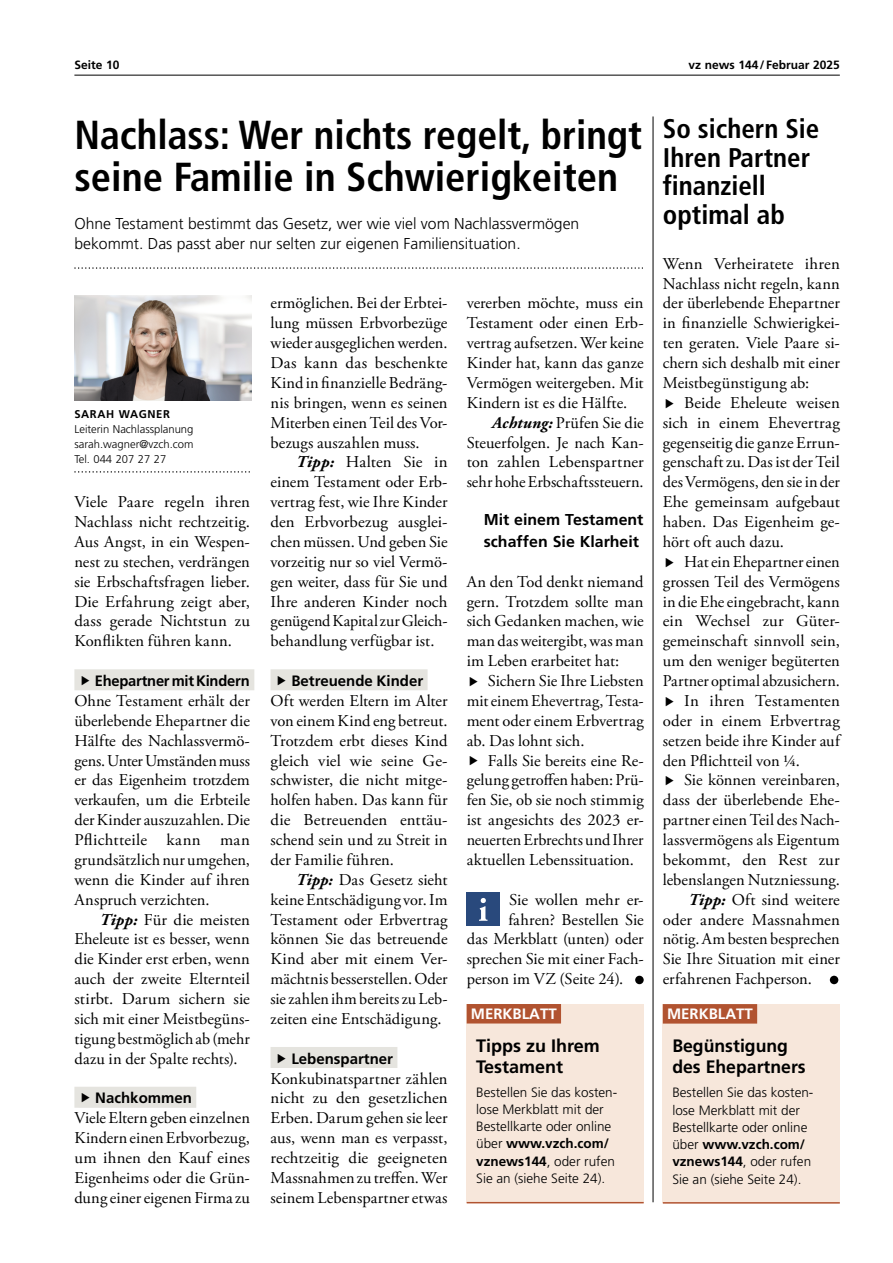
<style>
.page{position:relative;width:893px;height:1263px;background:#fff}
.page>*{position:absolute;margin:0;border:0;box-sizing:border-box;transform-origin:0 0}
.t1{font:700 condensed 40.5px/42px "Frutiger LT Pro";color:#000}
.t2{font:700 condensed 27px/28.5px "Frutiger LT Pro";color:#000}
.t3{font:700 18px/21px "Frutiger LT Pro";color:#000}
.t4{font:16.5px/19.8px "Adobe Garamond Pro";letter-spacing:.005em;color:#000;text-align:justify}
.t5{font:300 15.75px/20px "Frutiger LT Pro";color:#000}
.t6{font:700 15.75px/22.5px "Frutiger LT Pro";letter-spacing:.005em;color:#000}
.t7{font:700 15px "Frutiger LT Pro";color:#000}
.t8{font:700 15px "Frutiger LT Pro";color:#fff}
.t9{font:300 13.5px/17.2px "Frutiger LT Pro";color:#000}
.t10{font:700 12px "Frutiger LT Pro";color:#000}
.t11{font:300 11.25px/15px "Frutiger LT Pro";color:#000;text-align:justify}
.t12{font:700 11.25px "Frutiger LT Pro";letter-spacing:.05em;color:#000}
.s1{font-weight:700;font-style:italic}
.s2{font-weight:700}
</style>
<div class="page">
<hr style="left:74px;top:75px;width:766px;height:1px;background:#000">
<hr style="left:653px;top:116px;width:1px;height:1086px;background:#000">
<svg style="left:74px;top:267px;width:569px;height:2px"></svg>
<svg style="left:74px;top:471px;width:176px;height:1px"></svg>
<div style="left:74px;top:669px;width:180px;height:21px;background:#e5e4df"></div>
<div style="left:74px;top:1087px;width:122px;height:21px;background:#e5e4df"></div>
<div style="left:271px;top:669px;width:157px;height:21px;background:#e5e4df"></div>
<div style="left:271px;top:1047px;width:126px;height:21px;background:#e5e4df"></div>
<div style="left:467px;top:893px;width:33px;height:33px;background:#29497c"></div>
<svg style="left:479px;top:898px;width:9px;height:23px"></svg>
<div style="left:635px;top:976px;width:9px;height:8px;background:#000;border-radius:50%"></div>
<div style="left:830px;top:976px;width:8px;height:8px;background:#000;border-radius:50%"></div>
<img style="left:74px;top:296px;width:177px;height:104px">
<div style="left:467px;top:1004px;width:177px;height:199px;background:#f7e7db"></div>
<hr style="left:467px;top:1202px;width:177px;height:1px;background:#b15330">
<div style="left:467px;top:1004px;width:94px;height:19px;background:#b15330"></div>
<div style="left:663px;top:1004px;width:177px;height:199px;background:#f7e7db"></div>
<div style="left:663px;top:1004px;width:94px;height:19px;background:#b15330"></div>
<hr style="left:663px;top:1202px;width:177px;height:1px;background:#b15330">
<p class="t10" style="left:74px;top:57px;width:47px">Seite 10</p>
<p class="t10" style="left:688px;top:57px;width:153px">vz news 144/Februar 2025</p>
<h1 class="t1" style="left:74px;top:114px;width:569px">Nachlass: Wer nichts regelt, bringt seine Familie in Schwierigkeiten</h1>
<p class="t5" style="left:74px;top:214px;width:506px">Ohne Testament bestimmt das Gesetz, wer wie viel vom Nachlassvermögen bekommt. Das passt aber nur selten zur eigenen Familiensituation.</p>
<p class="t12" style="left:74px;top:407px;width:97px">SARAH WAGNER</p>
<p class="t11" style="left:74px;top:421px;width:121px">Leiterin Nachlassplanung sarah.wagner@vzch.com Tel. 044 207 27 27</p>
<p class="t4" style="left:74px;top:493px;width:177px">Viele Paare regeln ihren Nachlass nicht rechtzeitig.<br>Aus Angst, in ein Wespen&shy;nest zu stechen, verdrängen sie Erbschaftsfragen lieber.<br>Die Erfahrung zeigt aber, dass gerade Nichtstun zu Konflikten führen kann.</p>
<p class="t7" style="left:95px;top:672px;width:156px">Ehepartner mit Kindern</p>
<p class="t4" style="left:74px;top:691px;width:177px">Ohne Testament erhält der überlebende Ehepartner die Hälfte des Nachlassvermö&shy;gens. Unter Umständen muss er das Eigenheim trotzdem verkaufen, um die Erbteile der Kinder auszuzahlen. Die Pflichtteile kann man grundsätzlich nur umgehen, wenn die Kinder auf ihren Anspruch verzichten.</p>
<p class="t4" style="left:74px;top:910px;width:177px;text-indent:26px"><span class="s1">Tipp:</span> Für die meisten Eheleute ist es besser, wenn die Kinder erst erben, wenn auch der zweite Elternteil stirbt. Darum sichern sie sich mit einer Meistbegüns&shy;tigung bestmöglich ab (mehr dazu in der Spalte rechts).</p>
<p class="t7" style="left:95px;top:1089px;width:98px">Nachkommen</p>
<p class="t4" style="left:74px;top:1109px;width:177px">Viele Eltern geben einzelnen Kindern einen Erbvorbezug, um ihnen den Kauf eines Eigenheims oder die Grün&shy;dung einer eigenen Firma zu</p>
<p class="t4" style="left:271px;top:294px;width:178px">ermöglichen. Bei der Erbtei&shy;lung müssen Erbvorbezüge wieder ausgeglichen werden.<br>Das kann das beschenkte Kind in finanzielle Bedräng&shy;nis bringen, wenn es seinen Miterben einen Teil des Vor&shy;bezugs auszahlen muss.</p>
<p class="t4" style="left:271px;top:453px;width:178px;text-indent:26px"><span class="s1">Tipp:</span> Halten Sie in einem Testament oder Erb&shy;vertrag fest, wie Ihre Kinder den Erbvorbezug ausglei&shy;chen müssen. Und geben Sie vorzeitig nur so viel Vermö&shy;gen weiter, dass für Sie und Ihre anderen Kinder noch genügend Kapital zur Gleich&shy;behandlung verfügbar ist.</p>
<p class="t7" style="left:291px;top:672px;width:133px">Betreuende Kinder</p>
<p class="t4" style="left:271px;top:691px;width:179px">Oft werden Eltern im Alter von einem Kind eng betreut.<br>Trotzdem erbt dieses Kind gleich viel wie seine Ge&shy;schwister, die nicht mitge&shy;holfen haben. Das kann für die Betreuenden enttäu&shy;schend sein und zu Streit in der Familie führen.</p>
<p class="t4" style="left:271px;top:870px;width:179px;text-indent:26px"><span class="s1">Tipp:</span> Das Gesetz sieht keine Entschädigung vor. Im Testament oder Erbvertrag können Sie das betreuende Kind aber mit einem Ver&shy;mächtnis besserstellen. Oder sie zahlen ihm bereits zu Leb&shy;zeiten eine Entschädigung.</p>
<p class="t7" style="left:291px;top:1049px;width:103px">Lebenspartner</p>
<p class="t4" style="left:271px;top:1069px;width:179px">Konkubinatspartner zählen nicht zu den gesetzlichen Erben. Darum gehen sie leer aus, wenn man es verpasst, rechtzeitig die geeigneten Massnahmen zu treffen. Wer seinem Lebenspartner etwas</p>
<p class="t4" style="left:467px;top:294px;width:178px">vererben möchte, muss ein</p>
<p class="t4" style="left:467px;top:314px;width:178px">Testament oder einen Erb-</p>
<p class="t4" style="left:467px;top:334px;width:178px">vertrag aufsetzen. Wer keine</p>
<p class="t4" style="left:467px;top:353px;width:178px">Kinder hat, kann das ganze</p>
<p class="t4" style="left:467px;top:373px;width:178px">Vermögen weitergeben. Mit</p>
<p class="t4" style="left:467px;top:393px;width:162px">Kindern ist es die Hälfte.</p>
<p class="t4" style="left:492px;top:413px;width:153px"><span class="s1">Achtung:</span> Prüfen Sie die</p>
<p class="t4" style="left:467px;top:433px;width:178px">Steuerfolgen. Je nach Kan-</p>
<p class="t4" style="left:467px;top:453px;width:178px">ton zahlen Lebenspartner</p>
<p class="t4" style="left:467px;top:473px;width:178px">sehr hohe Erbschaftssteuern.</p>
<p class="t6" style="left:484px;top:508px;width:161px">Mit einem Testament schaffen Sie Klarheit</p>
<p class="t4" style="left:467px;top:572px;width:178px">An den Tod denkt niemand gern. Trotzdem sollte man sich Gedanken machen, wie man das weitergibt, was man im Leben erarbeitet hat:</p>
<p class="t4" style="left:467px;top:671px;width:179px;text-indent:21px">Sichern Sie Ihre Liebsten mit einem Ehevertrag, Testa&shy;ment oder einem Erbvertrag ab. Das lohnt sich.</p>
<p class="t4" style="left:467px;top:751px;width:178px;text-indent:21px">Falls Sie bereits eine Re&shy;gelung getroffen haben: Prü&shy;fen Sie, ob sie noch stimmig ist angesichts des 2023 er&shy;neuerten Erbrechts und Ihrer aktuellen Lebenssituation.</p>
<p class="t4" style="left:509px;top:890px;width:136px">Sie wollen mehr er-</p>
<p class="t4" style="left:508px;top:910px;width:137px">fahren? Bestellen Sie</p>
<p class="t4" style="left:467px;top:930px;width:178px">das Merkblatt (unten) oder</p>
<p class="t4" style="left:467px;top:950px;width:178px">sprechen Sie mit einer Fach-</p>
<p class="t4" style="left:467px;top:970px;width:158px">person im VZ (Seite 24).</p>
<p class="t8" style="left:471px;top:1005px;width:87px">MERKBLATT</p>
<p class="t3" style="left:476px;top:1035px;width:125px">Tipps zu Ihrem<br>Testament</p>
<p class="t9" style="left:476px;top:1083px;width:141px">Bestellen Sie das kosten&shy;lose Merkblatt mit der<br>Bestellkarte oder online über <span class="s2">www.vzch.com/ vznews144</span>, oder rufen<br>Sie an (siehe Seite 24).</p>
<h2 class="t2" style="left:663px;top:115px;width:158px">So sichern Sie<br>Ihren Partner finanziell optimal ab</h2>
<p class="t4" style="left:663px;top:254px;width:179px">Wenn Verheiratete ihren Nachlass nicht regeln, kann der überlebende Ehepartner in finanzielle Schwierigkei&shy;ten geraten. Viele Paare si&shy;chern sich deshalb mit einer Meistbegünstigung ab:</p>
<p class="t4" style="left:663px;top:393px;width:179px;text-indent:21px">Beide Eheleute weisen sich in einem Ehevertrag gegenseitig die ganze Errun&shy;genschaft zu. Das ist der Teil des Vermögens, den sie in der Ehe gemeinsam aufgebaut haben. Das Eigenheim ge&shy;hört oft auch dazu.</p>
<p class="t4" style="left:684px;top:552px;width:157px">Hat ein Ehepartner einen</p>
<p class="t4" style="left:663px;top:572px;width:178px">grossen Teil des Vermögens</p>
<p class="t4" style="left:663px;top:592px;width:178px">in die Ehe eingebracht, kann</p>
<p class="t4" style="left:663px;top:612px;width:178px">ein Wechsel zur Güter-</p>
<p class="t4" style="left:663px;top:632px;width:178px">gemeinschaft sinnvoll sein,</p>
<p class="t4" style="left:663px;top:652px;width:178px">um den weniger begüterten</p>
<p class="t4" style="left:663px;top:671px;width:178px">Partner optimal abzusichern.</p>
<p class="t4" style="left:684px;top:691px;width:157px">In ihren Testamenten</p>
<p class="t4" style="left:663px;top:711px;width:178px">oder in einem Erbvertrag</p>
<p class="t4" style="left:663px;top:731px;width:178px">setzen beide ihre Kinder auf</p>
<p class="t4" style="left:663px;top:751px;width:139px">den Pflichtteil von ¼.</p>
<p class="t4" style="left:684px;top:771px;width:157px">Sie können vereinbaren,</p>
<p class="t4" style="left:663px;top:791px;width:178px">dass der überlebende Ehe-</p>
<p class="t4" style="left:663px;top:811px;width:178px">partner einen Teil des Nach-</p>
<p class="t4" style="left:663px;top:830px;width:179px">lassvermögens als Eigentum</p>
<p class="t4" style="left:663px;top:850px;width:179px">bekommt, den Rest zur</p>
<p class="t4" style="left:663px;top:870px;width:178px">lebenslangen Nutzniessung.</p>
<p class="t4" style="left:688px;top:890px;width:153px"><span class="s1">Tipp:</span> Oft sind weitere</p>
<p class="t4" style="left:663px;top:910px;width:178px">oder andere Massnahmen</p>
<p class="t4" style="left:663px;top:930px;width:178px">nötig. Am besten besprechen</p>
<p class="t4" style="left:663px;top:950px;width:178px">Sie Ihre Situation mit einer</p>
<p class="t4" style="left:663px;top:970px;width:151px">erfahrenen Fachperson.</p>
<p class="t8" style="left:667px;top:1005px;width:87px">MERKBLATT</p>
<p class="t3" style="left:672px;top:1034px;width:135px;line-height:21.6px">Begünstigung des Ehepartners</p>
<p class="t9" style="left:672px;top:1084px;width:141px">Bestellen Sie das kosten&shy;lose Merkblatt mit der<br>Bestellkarte oder online über <span class="s2">www.vzch.com/ vznews144</span>, oder rufen<br>Sie an (siehe Seite 24).</p>
</div>
